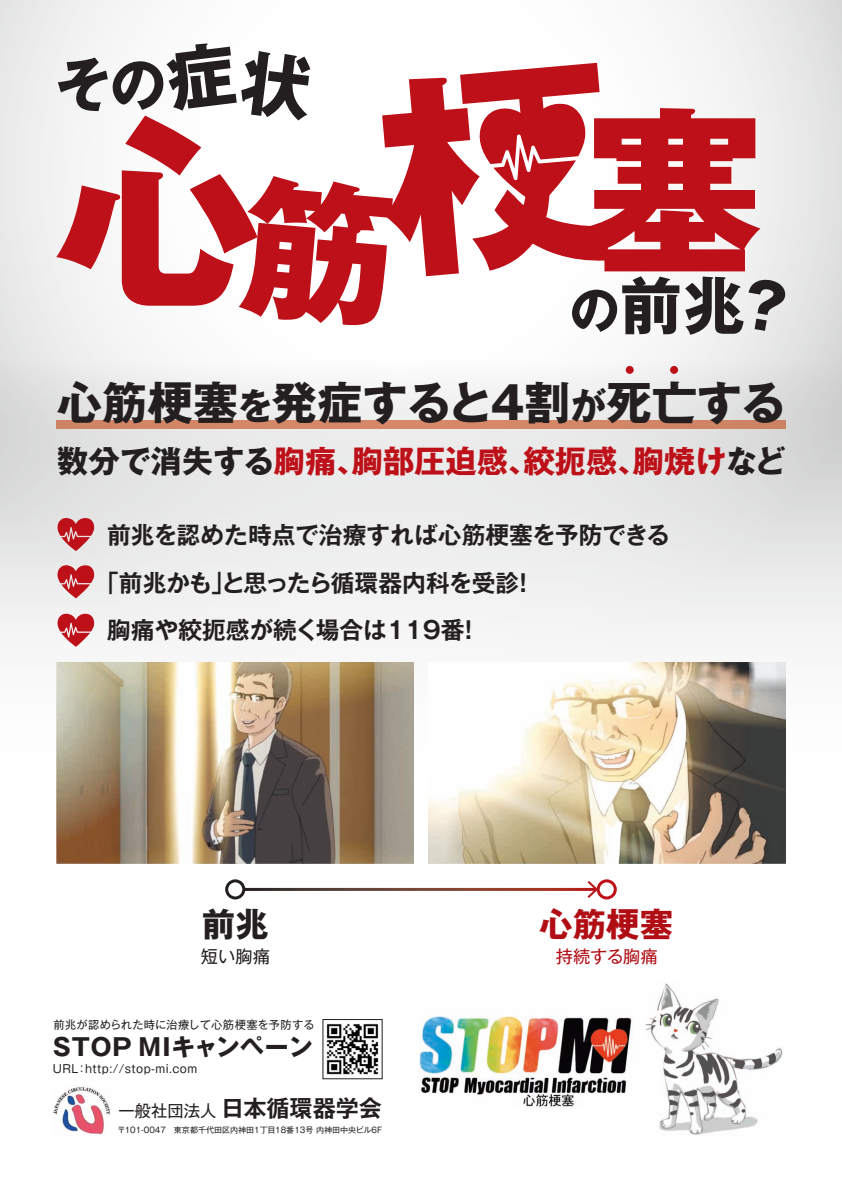
<style>
.page{position:relative;width:842px;height:1191px;background:#fff}
.page>*{position:absolute;margin:0;border:0;box-sizing:border-box;transform-origin:0 0}
.t1{font:700 62.7px "Gothic MB101 Pr 6";color:#231f20}
.t2{font:700 45.4px "Gothic MB101 Pr 6";color:#231f20}
.t3{font:700 33.5px "Gothic MB101 Pr 6";color:#b00d15}
.t4{font:700 33.5px "Gothic MB101 Pr 6";color:#231f20}
.t5{font:700 31.2px "Gothic MB101 Pr 6";color:#bd1018}
.t6{font:700 23.9px "Gothic MB101 Pr 6";letter-spacing:.035em;color:#231f20}
.t7{font:700 23.8px "Gothic MB101 Pr 6 De";color:#231f20}
.t8{font:700 23.8px "Gothic MB101 Pr 6 De";letter-spacing:-.035em;color:#231f20}
.t9{font:700 23.1px "Gothic MB101 Pr 6 De";color:#231f20}
.t10{font:17.3px "Gothic MB101 Pr 6";color:#b00d15}
.t11{font:17.3px "Gothic MB101 Pr 6";color:#231f20}
.t12{font:11.2px "Gothic MB101 Pr 6";letter-spacing:.02em;color:#231f20}
.t13{font:11.2px "Gothic MB101 Pr 6";letter-spacing:.04em;color:#231f20}
.t14{font:8px "Gothic MB101 Pr 6";color:#231f20}
.s1{font-size:50.1px}
.s2{font-size:36.3px}
.s3{font-size:37.2px}
.s4{color:#231f20}
.s5{font-family:"Gothic MB101 Pr 6";font-weight:400;font-size:16.3px}
</style>
<div class="page">
<img style="left:56px;top:841px;width:364px;height:239px">
<img style="left:772px;top:0;width:70px;height:864px">
<img style="left:632px;top:863px;width:34px;height:163px">
<img style="left:420px;top:863px;width:212px;height:37px">
<img style="left:666px;top:863px;width:106px;height:1px">
<img style="left:0;top:0;width:70px;height:841px">
<div style="left:386px;top:389px;width:70px;height:229px;background:#ededee"></div>
<img style="left:70px;top:0;width:316px;height:633px">
<img style="left:456px;top:0;width:316px;height:633px">
<img style="left:57px;top:662px;width:357px;height:201px">
<img style="left:428px;top:662px;width:357px;height:201px">
<img style="left:53px;top:1086px;width:57px;height:49px">
<svg style="left:57px;top:518px;width:37px;height:33px"></svg>
<svg style="left:57px;top:565px;width:37px;height:33px"></svg>
<svg style="left:57px;top:614px;width:37px;height:33px"></svg>
<div style="left:57px;top:420px;width:728px;height:8px;background:#d48767"></div>
<div style="left:626px;top:366px;width:8px;height:8px;background:#bd1018;border-radius:50%"></div>
<div style="left:670px;top:366px;width:8px;height:8px;background:#bd1018;border-radius:50%"></div>
<img style="left:325px;top:1021px;width:55px;height:56px">
<img style="left:418px;top:1008px;width:221px;height:101px">
<img style="left:646px;top:982px;width:137px;height:153px">
<div style="left:225px;top:879px;width:20px;height:20px;border:3px solid #231f20;border-radius:50%"></div>
<div style="left:597px;top:879px;width:20px;height:20px;border:3px solid #bd1018;border-radius:50%"></div>
<hr style="left:244px;top:888px;width:352px;height:3px;background:#fff">
<svg style="left:587px;top:881px;width:11px;height:17px"></svg>
<svg style="left:56px;top:39px;width:731px;height:294px"></svg>
<h1 class="t1" style="left:569px;top:254px;width:177px"><span class="s1">の</span>前兆</h1>
<h2 class="t2" style="left:57px;top:365px;width:731px">心筋梗塞<span class="s2">を</span>発症すると4割<span class="s3">が</span>死亡する</h2>
<h3 class="t5" style="left:57px;top:435px;width:730px"><span class="s4">数分で消失する</span>胸痛、胸部圧迫感、絞扼感、胸焼け<span class="s4">など</span></h3>
<p class="t7" style="left:107px;top:515px;width:565px">前兆を認めた時点で治療すれば心筋梗塞を予防できる</p>
<p class="t8" style="left:95px;top:563px;width:433px">「前兆かも」と思ったら循環器内科を受診!</p>
<p class="t7" style="left:107px;top:610px;width:367px">胸痛や絞扼感が続く場合は119番!</p>
<h3 class="t4" style="left:202px;top:896px;width:68px">前兆</h3>
<p class="t11" style="left:201px;top:942px;width:71px">短い胸痛</p>
<p class="t12" style="left:53px;top:1015px;width:263px">前兆が認められた時に治療して心筋梗塞を予防する</p>
<p class="t6" style="left:53px;top:1027px;width:261px">STOP MIキャンペーン</p>
<p class="t13" style="left:53px;top:1059px;width:146px">URL：http://stop-mi.com</p>
<p class="t9" style="left:119px;top:1089px;width:265px"><span class="s5">一般社団法人</span> 日本循環器学会</p>
<p class="t14" style="left:118px;top:1123px;width:266px">〒101-0047　東京都千代田区内神田1丁目18番13号 内神田中央ビル6F</p>
<h3 class="t3" style="left:539px;top:896px;width:135px">心筋梗塞</h3>
<p class="t10" style="left:556px;top:942px;width:103px">持続する胸痛</p>
</div>
